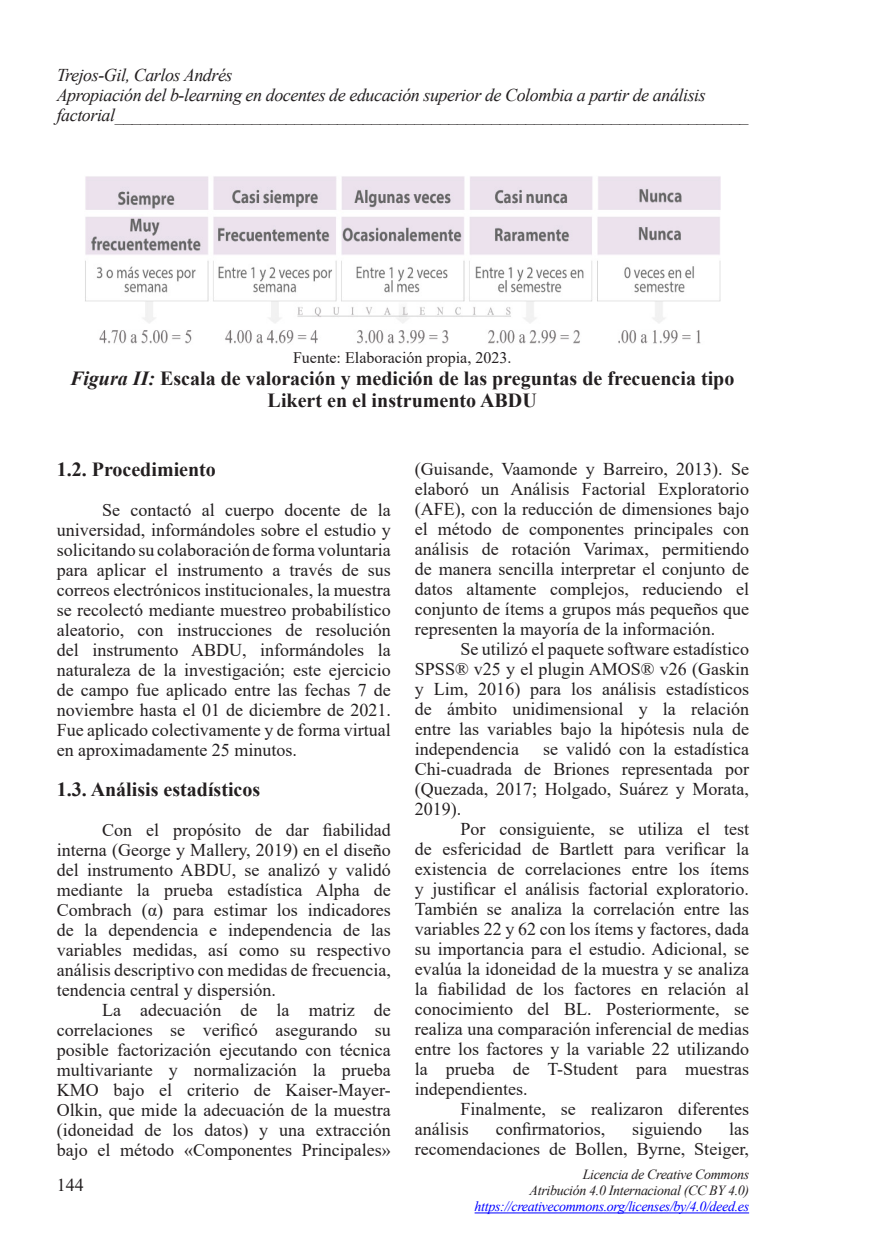
<style>
.page{position:relative;width:874px;height:1259px;background:#fff}
.page>*{position:absolute;margin:0;border:0;box-sizing:border-box;transform-origin:0 0}
.t1{font:700 20px/22px "Times New Roman";color:#231f20;text-align:center}
.t2{font:18px/20px "Times New Roman";color:#231f20;text-align:justify}
.t3{font:italic 18px/20px "Times New Roman";letter-spacing:-.025em;color:#231f20}
.t4{font:16px "Times New Roman";color:#231f20}
.t5{font:italic 14px/16px "Times New Roman";letter-spacing:-.025em;color:#231f20;text-align:right}
.t6{font:italic 14px "Times New Roman";letter-spacing:-.025em;color:#00f}
.s1{font-style:italic}
</style>
<div class="page">
<hr style="left:474px;top:1212px;width:274px;height:1px;background:#00f">
<img style="left:85px;top:176px;width:635px;height:168px">
<p class="t3" style="left:57px;top:65px;width:693px">Trejos-Gil, Carlos Andrés<br>Apropiación del b-learning en docentes de educación superior de Colombia a partir de análisis factorial__________________________________________________________________________</p>
<p class="t4" style="left:293px;top:346px;width:220px">Fuente: Elaboración propia, 2023.</p>
<p class="t1" style="left:70px;top:367px;width:665px"><span class="s1">Figura II:</span> Escala de valoración y medición de las preguntas de frecuencia tipo<br>Likert en el instrumento ABDU</p>
<p class="t1" style="left:57px;top:457px;width:161px">1.2. Procedimiento</p>
<p class="t2" style="left:57px;top:499px;width:335px;text-indent:45px">Se contactó al cuerpo docente de la universidad, informándoles sobre el estudio y solicitando su colaboración de forma voluntaria para aplicar el instrumento a través de sus correos electrónicos institucionales, la muestra se recolectó mediante muestreo probabilístico aleatorio, con instrucciones de resolución del instrumento ABDU, informándoles la naturaleza de la investigación; este ejercicio de campo fue aplicado entre las fechas 7 de noviembre hasta el 01 de diciembre de 2021.<br>Fue aplicado colectivamente y de forma virtual en aproximadamente 25 minutos.</p>
<p class="t1" style="left:57px;top:777px;width:205px">1.3. Análisis estadísticos</p>
<p class="t2" style="left:57px;top:819px;width:335px;text-indent:45px">Con el propósito de dar fiabilidad interna (George y Mallery, 2019) en el diseño del instrumento ABDU, se analizó y validó mediante la prueba estadística Alpha de Combrach (α) para estimar los indicadores de la dependencia e independencia de las variables medidas, así como su respectivo análisis descriptivo con medidas de frecuencia, tendencia central y dispersión.</p>
<p class="t2" style="left:57px;top:999px;width:335px;text-indent:45px">La adecuación de la matriz de correlaciones se verificó asegurando su posible factorización ejecutando con técnica multivariante y normalización la prueba KMO bajo el criterio de Kaiser-Mayer-Olkin, que mide la adecuación de la muestra (idoneidad de los datos) y una extracción bajo el método «Componentes Principales»</p>
<p class="t2" style="left:57px;top:1174px;width:28px">144</p>
<p class="t2" style="left:415px;top:458px;width:335px">(Guisande, Vaamonde y Barreiro, 2013). Se elaboró un Análisis Factorial Exploratorio (AFE), con la reducción de dimensiones bajo el método de componentes principales con análisis de rotación Varimax, permitiendo de manera sencilla interpretar el conjunto de datos altamente complejos, reduciendo el conjunto de ítems a grupos más pequeños que representen la mayoría de la información.</p>
<p class="t2" style="left:415px;top:638px;width:335px;text-indent:45px">Se utilizó el paquete software estadístico SPSS® v25 y el plugin AMOS® v26 (Gaskin y Lim, 2016) para los análisis estadísticos de ámbito unidimensional y la relación entre las variables bajo la hipótesis nula de independencia</p>
<p class="t2" style="left:415px;top:738px;width:335px;text-indent:128px">se validó con la estadística Chi-cuadrada de Briones representada por (Quezada, 2017; Holgado, Suárez y Morata, 2019).</p>
<p class="t2" style="left:415px;top:818px;width:335px;text-indent:45px">Por consiguiente, se utiliza el test de esfericidad de Bartlett para verificar la existencia de correlaciones entre los ítems y justificar el análisis factorial exploratorio.<br>También se analiza la correlación entre las variables 22 y 62 con los ítems y factores, dada su importancia para el estudio. Adicional, se evalúa la idoneidad de la muestra y se analiza la fiabilidad de los factores en relación al conocimiento del BL. Posteriormente, se realiza una comparación inferencial de medias entre los factores y la variable 22 utilizando la prueba de T-Student para muestras independientes.</p>
<p class="t2" style="left:415px;top:1098px;width:335px;text-indent:45px">Finalmente, se realizaron diferentes análisis</p>
<p class="t2" style="left:415px;top:1118px;width:335px;text-align:right">las<br>recomendaciones de Bollen, Byrne, Steiger,</p>
<p class="t2" style="left:495px;top:1118px;width:111px">confirmatorios,</p>
<p class="t2" style="left:632px;top:1118px;width:72px">siguiendo</p>
<p class="t5" style="left:529px;top:1166px;width:221px">Licencia de Creative Commons<br>Atribución 4.0 Internacional (CC BY 4.0)</p>
<p class="t6" style="left:474px;top:1197px;width:276px">https://creativecommons.org/licenses/by/4.0/deed.es</p>
</div>
